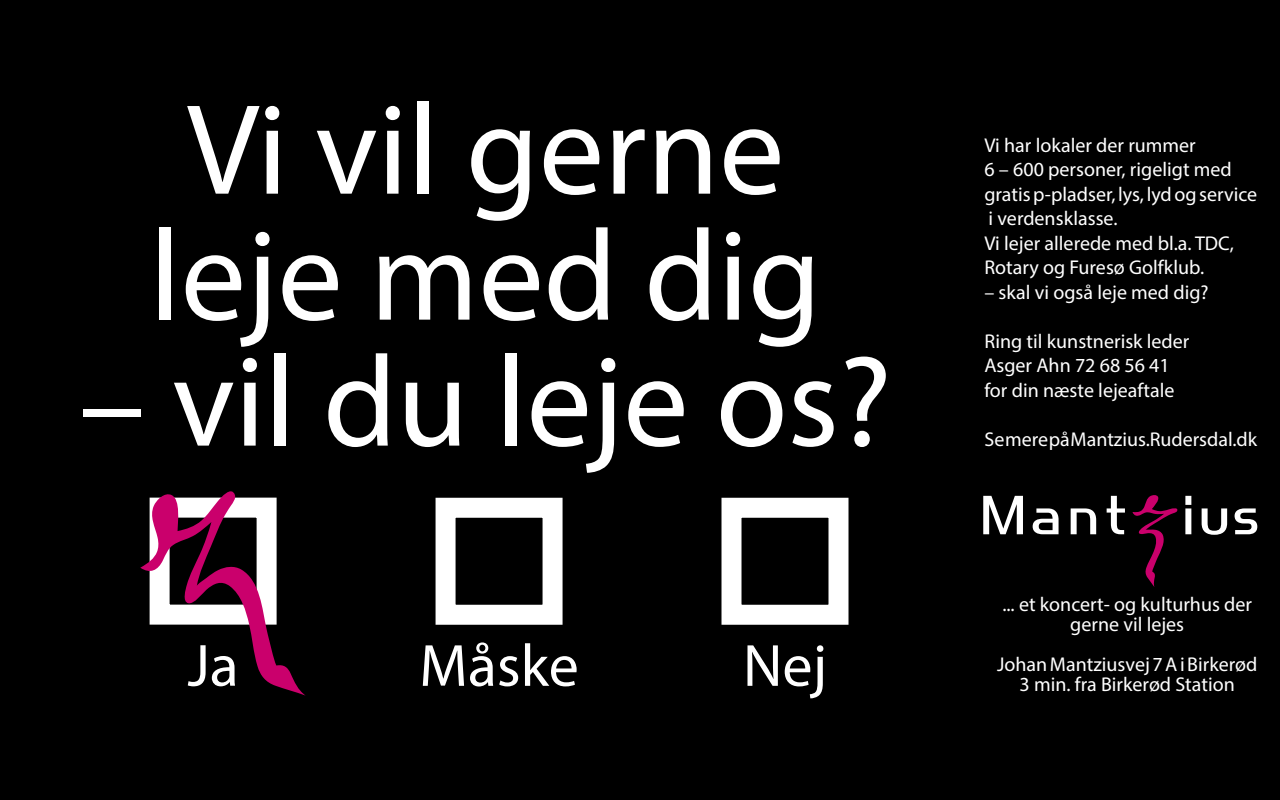
<style>
.page{position:relative;width:1280px;height:800px;background:#fff}
.page>*{position:absolute;margin:0;border:0;box-sizing:border-box;transform-origin:0 0}
.t1{font:130px/126px "Myriad Pro";color:#fff}
.t2{font:60px "Myriad Pro";color:#fff}
.t3{font:20px/24.5px "Myriad Pro";color:#fff}
</style>
<div class="page">
<div style="left:0;top:1px;width:1280px;height:799px;background:#000"></div>
<div style="left:436px;top:498px;width:127px;height:127px;border:20px solid #fff"></div>
<div style="left:722px;top:498px;width:127px;height:127px;border:20px solid #fff"></div>
<svg style="left:140px;top:491px;width:166px;height:205px"></svg>
<svg style="left:983px;top:496px;width:40px;height:38px"></svg>
<svg style="left:1033px;top:508px;width:26px;height:26px"></svg>
<svg style="left:1071px;top:508px;width:25px;height:26px"></svg>
<svg style="left:1107px;top:496px;width:18px;height:38px"></svg>
<svg style="left:1185px;top:496px;width:6px;height:38px"></svg>
<svg style="left:1202px;top:508px;width:25px;height:27px"></svg>
<svg style="left:1235px;top:508px;width:22px;height:26px"></svg>
<svg style="left:1132px;top:495px;width:46px;height:92px"></svg>
<h1 class="t1" style="left:150px;top:85px;width:672px">Vi vil gerne leje med dig</h1>
<h1 class="t1" style="left:80px;top:337px;width:813px">– vil du leje os?</h1>
<h2 class="t2" style="left:188px;top:629px;width:53px">Ja</h2>
<h2 class="t2" style="left:419px;top:629px;width:161px">Måske</h2>
<h2 class="t2" style="left:743px;top:629px;width:86px">Nej</h2>
<p class="t3" style="left:984px;top:132px;width:274px">Vi har lokaler der rummer<br>6 – 600 personer, rigeligt med gratis p-pladser, lys, lyd og service i verdensklasse.<br>Vi lejer allerede med bl.a. TDC,<br>Rotary og Furesø Golfklub.</p>
<p class="t3" style="left:984px;top:279px;width:226px">– skal vi også leje med dig?</p>
<p class="t3" style="left:984px;top:328px;width:207px">Ring til kunstnerisk leder<br>Asger Ahn 72 68 56 41 for din næste lejeaftale</p>
<p class="t3" style="left:984px;top:426px;width:274px">Se mere på Mantzius.Rudersdal.dk</p>
<p class="t3" style="left:1002px;top:594px;width:251px;line-height:20px;text-align:center">... et koncert- og kulturhus der gerne vil lejes</p>
<p class="t3" style="left:997px;top:654px;width:262px;line-height:20px;text-align:center">Johan Mantziusvej 7 A i Birkerød<br>3 min. fra Birkerød Station</p>
</div>
